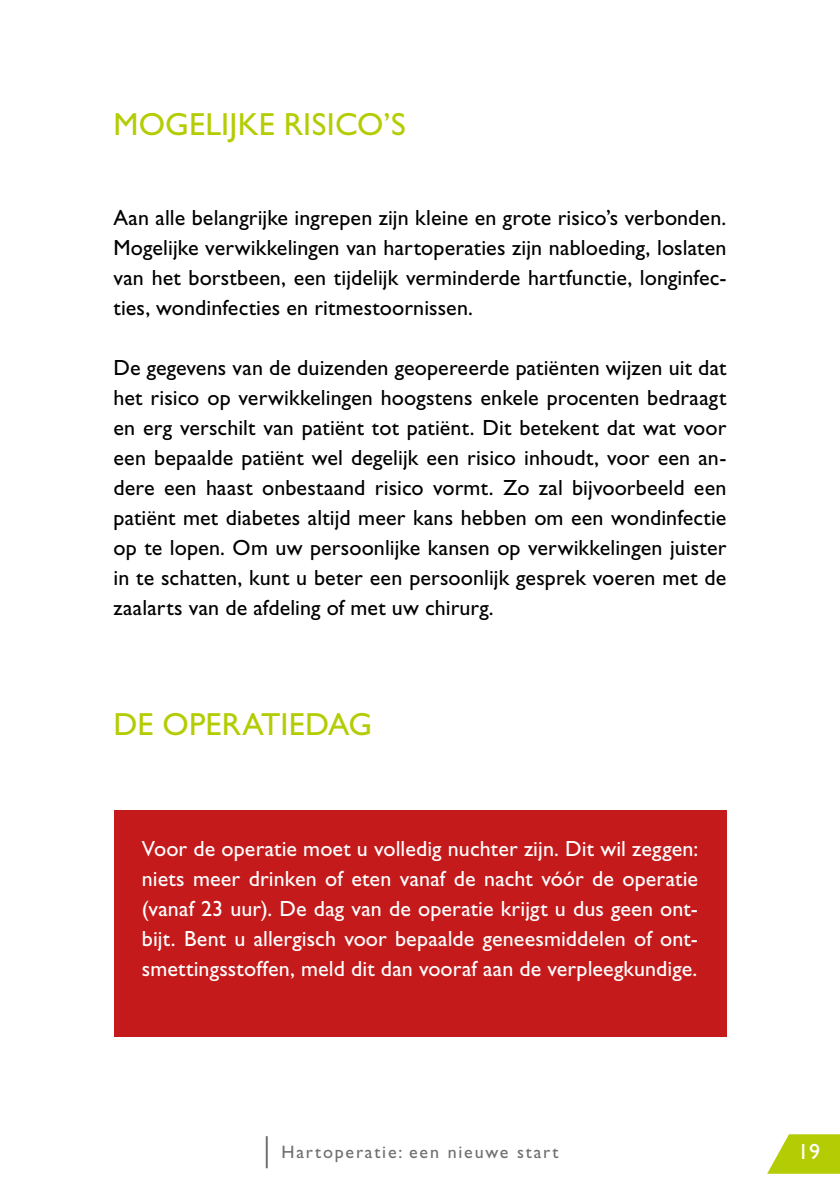
<style>
.page{position:relative;width:840px;height:1191px;background:#fff}
.page>*{position:absolute;margin:0;border:0;box-sizing:border-box;transform-origin:0 0}
.t1{font:32px "Gill Sans Std";letter-spacing:.005em;color:#b4cc04}
.t2{font:22px/30px "Gill Sans Std";letter-spacing:.005em;color:#000;text-align:justify}
.t3{font:22px/30px "Gill Sans Std";letter-spacing:.005em;color:#fff;text-align:justify}
.t4{font:18px "Gill Sans Std";letter-spacing:.1em;color:#706f6f}
</style>
<div class="page">
<hr style="left:265px;top:1136px;width:2px;height:32px;background:#706f6f">
<svg style="left:767px;top:1134px;width:72px;height:39px"></svg>
<div style="left:113px;top:810px;width:613px;height:227px;background:#c51a1b"></div>
<p class="t1" style="left:113px;top:106px;width:294px">MOGELIJKE RISICO’S</p>
<p class="t2" style="left:113px;top:203px;width:614px">Aan alle belangrijke ingrepen zijn kleine en grote risico’s verbonden.<br>Mogelijke verwikkelingen van hartoperaties zijn nabloeding, loslaten van het borstbeen, een tijdelijk verminderde hartfunctie, longinfec&shy;ties, wondinfecties en ritmestoornissen.</p>
<p class="t2" style="left:113px;top:353px;width:614px">De gegevens van de duizenden geopereerde patiënten wijzen uit dat het risico op verwikkelingen hoogstens enkele procenten bedraagt en erg verschilt van patiënt tot patiënt. Dit betekent dat wat voor een bepaalde patiënt wel degelijk een risico inhoudt, voor een an&shy;dere een haast onbestaand risico vormt. Zo zal bijvoorbeeld een patiënt met diabetes altijd meer kans hebben om een wondinfectie op te lopen. Om uw persoonlijke kansen op verwikkelingen juister in te schatten, kunt u beter een persoonlijk gesprek voeren met de zaalarts van de afdeling of met uw chirurg.</p>
<p class="t1" style="left:113px;top:706px;width:260px">DE OPERATIEDAG</p>
<p class="t3" style="left:142px;top:833px;width:557px">Voor de operatie moet u volledig nuchter zijn. Dit wil zeggen: niets meer drinken of eten vanaf de nacht vóór de operatie (vanaf 23 uur). De dag van de operatie krijgt u dus geen ont&shy;bijt. Bent u allergisch voor bepaalde geneesmiddelen of ont&shy;smettingsstoffen, meld dit dan vooraf aan de verpleegkundige.</p>
<p class="t4" style="left:281px;top:1141px;width:278px">Hartoperatie: een nieuwe start</p>
<p class="t3" style="left:797px;top:1136px;width:23px">19</p>
</div>
